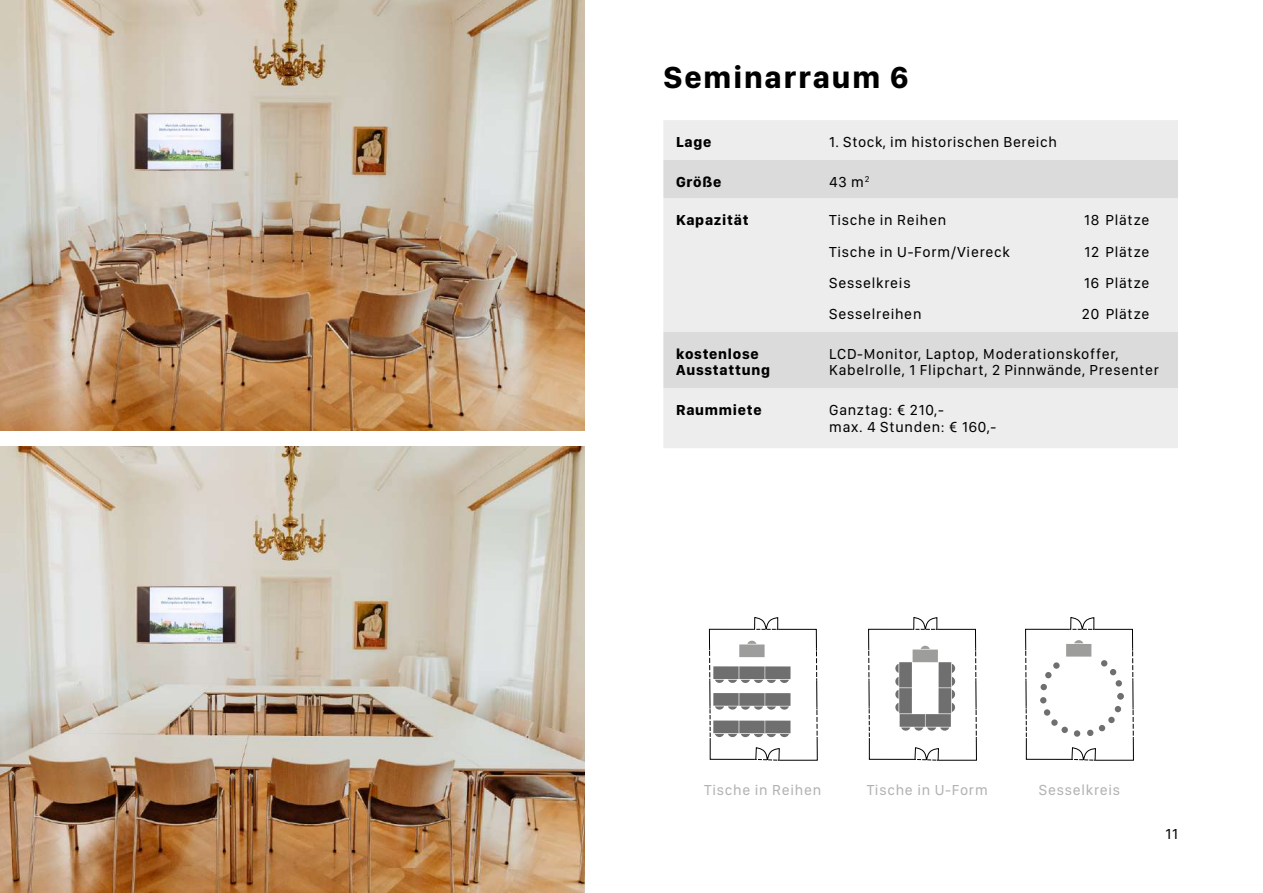
<style>
.page{position:relative;width:1263px;height:893px;background:#fff}
.page>*{position:absolute;margin:0;border:0;box-sizing:border-box;transform-origin:0 0}
.t1{font:700 31.5px "SF Compact Display";letter-spacing:.06em;color:#000}
.t2{font:15px/16.5px "SF Compact Display";letter-spacing:.05em;color:#000}
.t3{font:700 15px/16.5px "SF Compact Display";letter-spacing:.05em;color:#000}
.t4{font:15px "SF Compact Display";letter-spacing:.05em;color:#b3b2b2}
</style>
<div class="page">
<img style="left:0;top:446px;width:585px;height:447px">
<img style="left:0;top:0;width:585px;height:431px">
<div style="left:663px;top:120px;width:515px;height:328px;background:#ededed"></div>
<svg style="left:663px;top:160px;width:515px;height:228px;background:#e5e5e5"></svg>
<svg style="left:709px;top:617px;width:109px;height:144px"></svg>
<svg style="left:868px;top:617px;width:109px;height:144px"></svg>
<svg style="left:1025px;top:617px;width:109px;height:144px"></svg>
<div style="left:1117px;top:693px;width:7px;height:6px;background:#706f6f;border-radius:50%"></div>
<h1 class="t1" style="left:663px;top:59px;width:247px">Seminarraum 6</h1>
<p class="t3" style="left:676px;top:134px;width:37px">Lage</p>
<p class="t2" style="left:829px;top:134px;width:229px">1. Stock, im historischen Bereich</p>
<p class="t3" style="left:676px;top:174px;width:47px">Größe</p>
<p class="t2" style="left:829px;top:174px;width:42px">43 m<sup>2</sup></p>
<p class="t3" style="left:676px;top:212px;width:74px">Kapazität</p>
<p class="t2" style="left:829px;top:212px;width:118px">Tische in Reihen</p>
<p class="t2" style="left:1084px;top:212px;width:67px">18 Plätze</p>
<p class="t2" style="left:829px;top:243px;width:182px">Tische in U-Form/Viereck</p>
<p class="t2" style="left:1084px;top:243px;width:66px">12 Plätze</p>
<p class="t2" style="left:829px;top:274px;width:83px">Sesselkreis</p>
<p class="t2" style="left:1084px;top:274px;width:67px">16 Plätze</p>
<p class="t2" style="left:829px;top:306px;width:94px">Sesselreihen</p>
<p class="t2" style="left:1082px;top:306px;width:69px">20 Plätze</p>
<p class="t3" style="left:676px;top:345px;width:95px">kostenlose<br>Ausstattung</p>
<p class="t2" style="left:829px;top:345px;width:331px">LCD-Monitor, Laptop, Moderationskoffer,<br>Kabelrolle, 1 Flipchart, 2 Pinnwände, Presenter</p>
<p class="t3" style="left:676px;top:402px;width:87px">Raummiete</p>
<p class="t2" style="left:829px;top:402px;width:169px">Ganztag: € 210,-<br>max. 4 Stunden: € 160,-</p>
<p class="t4" style="left:704px;top:781px;width:118px">Tische in Reihen</p>
<p class="t4" style="left:867px;top:781px;width:123px">Tische in U-Form</p>
<p class="t4" style="left:1039px;top:781px;width:83px">Sesselkreis</p>
<p class="t2" style="left:1165px;top:826px;width:14px">11</p>
</div>
